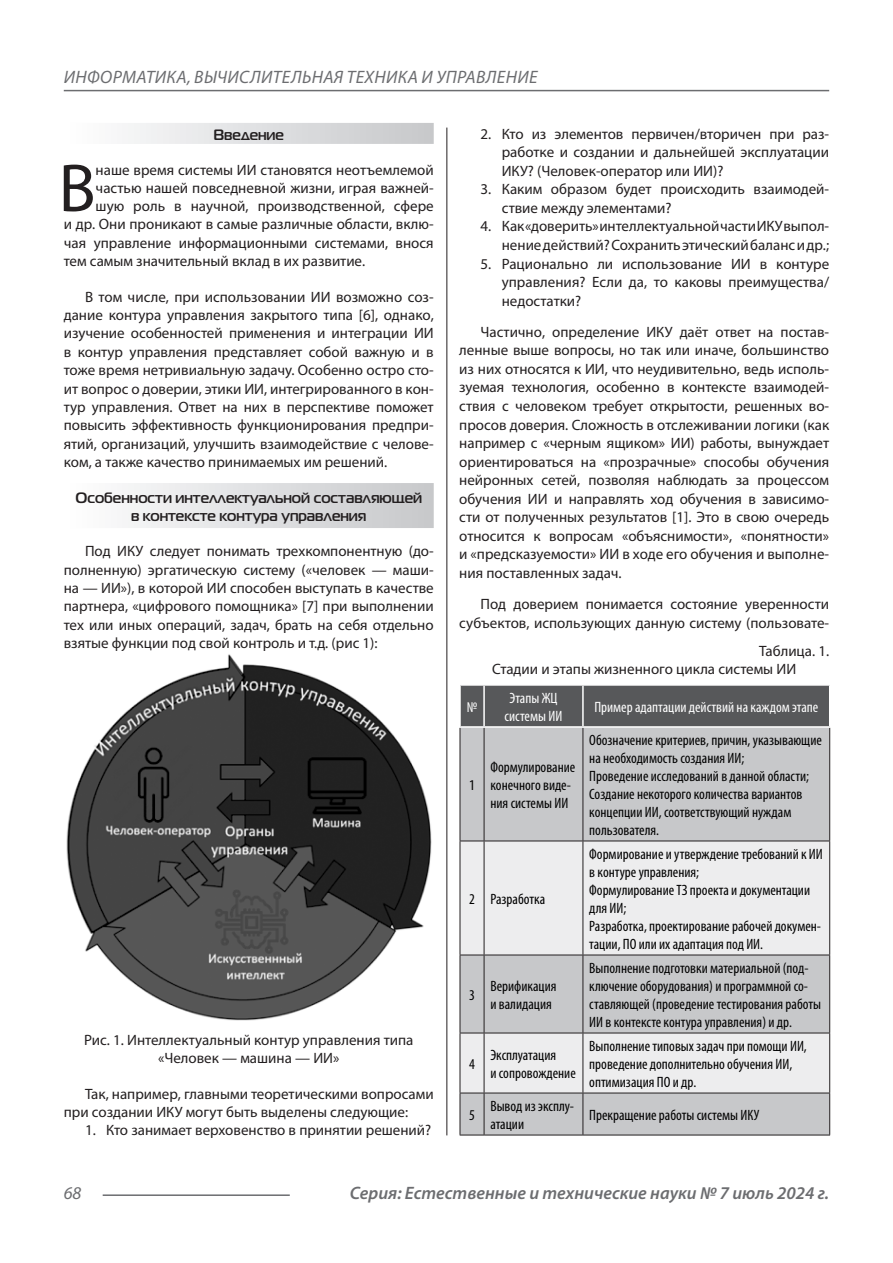
<style>
.page{position:relative;width:893px;height:1263px;background:#fff}
.page>*{position:absolute;margin:0;border:0;box-sizing:border-box;transform-origin:0 0}
.Статья_текст_первый{font:68.4px "Myriad Pro";color:#231f20}
.t1{font:italic 600 18px "Myriad Pro";color:#6c6d70}
.t2{font:italic 18px "Myriad Pro";letter-spacing:.02em;color:#6c6d70}
.Статья_текст{font:15px/18.6px "Myriad Pro";color:#231f20;text-align:justify}
.Таблица_Строка{font:condensed 15px/18px "Myriad Pro";color:#000}
.Статья_текст_первый-2{font:15px "Myriad Pro";color:#231f20}
.Статья_подзаголовок{font:700 15px/18.5px "Magistral C";color:#231f20;text-align:center}
.Таблица_Заголовок_Яч{font:condensed 15px/18px "Myriad Pro";color:#fff;text-align:center}
</style>
<div class="page">
<hr style="left:446px;top:128px;width:1px;height:1007px;background:#231f20">
<hr style="left:103px;top:1194px;width:187px;height:2px;background:#6c6d70">
<hr style="left:64px;top:90px;width:765px;height:1px;background:#6c6d70">
<div style="left:64px;top:123px;width:370px;height:21px;background:linear-gradient(to right,#fefeff,#c6c8ca)"></div>
<div style="left:64px;top:483px;width:370px;height:45px;background:linear-gradient(to right,#fefeff,#c6c8ca)"></div>
<img style="left:66px;top:654px;width:366px;height:367px">
<div style="left:461px;top:686px;width:368px;height:40px;background:#57585a"></div>
<div style="left:461px;top:728px;width:368px;height:407px;background:#c7c8ca"></div>
<svg style="left:461px;top:842px;width:368px;height:251px;background:#dfdfe0"></svg>
<svg style="left:461px;top:841px;width:23px;height:1px"></svg>
<hr style="left:484px;top:841px;width:99px;height:1px;background:#231f20">
<hr style="left:583px;top:841px;width:247px;height:1px;background:#231f20">
<svg style="left:461px;top:955px;width:23px;height:1px"></svg>
<hr style="left:484px;top:955px;width:99px;height:1px;background:#231f20">
<hr style="left:583px;top:955px;width:247px;height:1px;background:#231f20">
<svg style="left:461px;top:1033px;width:23px;height:1px"></svg>
<hr style="left:484px;top:1033px;width:99px;height:1px;background:#231f20">
<hr style="left:583px;top:1033px;width:247px;height:1px;background:#231f20">
<svg style="left:461px;top:1093px;width:23px;height:1px"></svg>
<hr style="left:484px;top:1093px;width:99px;height:1px;background:#231f20">
<hr style="left:583px;top:1093px;width:247px;height:1px;background:#231f20">
<svg style="left:460px;top:1135px;width:24px;height:1px"></svg>
<hr style="left:484px;top:1135px;width:99px;height:1px;background:#231f20">
<hr style="left:583px;top:1135px;width:247px;height:1px;background:#231f20">
<hr style="left:460px;top:728px;width:1px;height:113px;background:#231f20">
<hr style="left:460px;top:841px;width:1px;height:114px;background:#231f20">
<hr style="left:460px;top:955px;width:1px;height:78px;background:#231f20">
<hr style="left:460px;top:1033px;width:1px;height:60px;background:#231f20">
<hr style="left:460px;top:1093px;width:1px;height:42px;background:#231f20">
<hr style="left:484px;top:728px;width:1px;height:113px;background:#231f20">
<hr style="left:583px;top:728px;width:1px;height:113px;background:#231f20">
<hr style="left:829px;top:728px;width:1px;height:113px;background:#231f20">
<hr style="left:484px;top:841px;width:1px;height:114px;background:#231f20">
<hr style="left:583px;top:841px;width:1px;height:114px;background:#231f20">
<hr style="left:829px;top:841px;width:1px;height:114px;background:#231f20">
<hr style="left:484px;top:955px;width:1px;height:78px;background:#231f20">
<hr style="left:583px;top:955px;width:1px;height:78px;background:#231f20">
<hr style="left:829px;top:955px;width:1px;height:78px;background:#231f20">
<hr style="left:484px;top:1033px;width:1px;height:60px;background:#231f20">
<hr style="left:583px;top:1033px;width:1px;height:60px;background:#231f20">
<hr style="left:829px;top:1033px;width:1px;height:60px;background:#231f20">
<hr style="left:484px;top:1093px;width:1px;height:42px;background:#231f20">
<hr style="left:583px;top:1093px;width:1px;height:42px;background:#231f20">
<hr style="left:829px;top:1093px;width:1px;height:42px;background:#231f20">
<hr style="left:483px;top:686px;width:2px;height:40px;background:#fff">
<hr style="left:582px;top:686px;width:2px;height:40px;background:#fff">
<p class="t2" style="left:64px;top:66px;width:475px">ИНФОРМАТИКА, ВЫЧИСЛИТЕЛЬНАЯ ТЕХНИКА И УПРАВЛЕНИЕ</p>
<p class="Статья_подзаголовок" style="left:213px;top:125px;width:72px">Введение</p>
<p class="Статья_текст_первый" style="left:59px;top:146px;width:39px">В</p>
<p class="Статья_текст_первый-2" style="left:96px;top:161px;width:340px">наше время системы ИИ становятся неотъемлемой</p>
<p class="Статья_текст_первый-2" style="left:96px;top:179px;width:340px">частью нашей повседневной жизни, играя важней-</p>
<p class="Статья_текст_первый-2" style="left:96px;top:197px;width:340px">шую роль в научной, производственной, сфере</p>
<p class="Статья_текст_первый-2" style="left:64px;top:215px;width:371px">и др. Они проникают в самые различные области, вклю-</p>
<p class="Статья_текст_первый-2" style="left:64px;top:234px;width:371px">чая управление информационными системами, внося</p>
<p class="Статья_текст_первый-2" style="left:64px;top:252px;width:303px">тем самым значительный вклад в их развитие.</p>
<p class="Статья_текст" style="left:64px;top:287px;width:371px;text-indent:21px">В том числе, при использовании ИИ возможно соз&shy;дание контура управления закрытого типа [6], однако, изучение особенностей применения и интеграции ИИ в контур управления представляет собой важную и в тоже время нетривиальную задачу. Особенно остро сто&shy;ит вопрос о доверии, этики ИИ, интегрированного в кон&shy;тур управления. Ответ на них в перспективе поможет повысить эффективность функционирования предпри&shy;ятий, организаций, улучшить взаимодействие с челове&shy;ком, а также качество принимаемых им решений.</p>
<p class="Статья_подзаголовок" style="left:75px;top:488px;width:348px">Особенности интеллектуальной составляющей в контексте контура управления</p>
<p class="Статья_текст" style="left:64px;top:542px;width:371px;text-indent:21px">Под ИКУ следует понимать трехкомпонентную (до&shy;полненную) эргатическую систему («человек — маши&shy;на — ИИ»), в которой ИИ способен выступать в качестве партнера, «цифрового помощника» [7] при выполнении тех или иных операций, задач, брать на себя отдельно взятые функции под свой контроль и т.д. (рис 1):</p>
<p class="Статья_текст" style="left:84px;top:1030px;width:331px;text-align:center">Рис. 1. Интеллектуальный контур управления типа «Человек — машина — ИИ»</p>
<p class="Статья_текст" style="left:64px;top:1084px;width:371px;text-indent:21px">Так, например, главными теоретическими вопросами при создании ИКУ могут быть выделены следующие:</p>
<p class="Статья_текст" style="left:85px;top:1121px;width:348px">1. Кто занимает верховенство в принятии решений?</p>
<p class="Статья_текст" style="left:502px;top:124px;width:329px;text-indent:-21px">2. Кто из элементов первичен/вторичен при раз&shy;работке и создании и дальнейшей эксплуатации ИКУ? (Человек-оператор или ИИ)?</p>
<p class="Статья_текст" style="left:502px;top:180px;width:329px;text-indent:-21px">3. Каким образом будет происходить взаимодей&shy;ствие между элементами?</p>
<p class="Статья_текст" style="left:480px;top:217px;width:350px;text-align:right">4. Как «доверить» интеллектуальной части ИКУ выпол&shy;нение действий? Сохранить этический баланс и др.;</p>
<p class="Статья_текст" style="left:502px;top:254px;width:329px;text-indent:-21px">5. Рационально ли использование ИИ в контуре управления? Если да, то каковы преимущества/ недостатки?</p>
<p class="Статья_текст" style="left:459px;top:322px;width:371px;text-indent:21px">Частично, определение ИКУ даёт ответ на постав&shy;ленные выше вопросы, но так или иначе, большинство из них относятся к ИИ, что неудивительно, ведь исполь&shy;зуемая технология, особенно в контексте взаимодей&shy;ствия с человеком требует открытости, решенных во&shy;просов доверия. Сложность в отслеживании логики (как например с «черным ящиком» ИИ) работы, вынуждает ориентироваться на «прозрачные» способы обучения нейронных сетей, позволяя наблюдать за процессом обучения ИИ и направлять ход обучения в зависимо&shy;сти от полученных результатов [1]. Это в свою очередь относится к вопросам «объяснимости», «понятности» и «предсказуемости» ИИ в ходе его обучения и выполне&shy;ния поставленных задач.</p>
<p class="Статья_текст" style="left:459px;top:594px;width:371px;text-align:right">Под доверием понимается состояние уверенности субъектов, использующих данную систему (пользовате-</p>
<p class="Статья_текст" style="left:759px;top:641px;width:71px">Таблица. 1.</p>
<p class="Статья_текст" style="left:492px;top:659px;width:305px">Стадии и этапы жизненного цикла системы ИИ</p>
<p class="Таблица_Заголовок_Яч" style="left:467px;top:697px;width:12px">№</p>
<p class="Таблица_Заголовок_Яч" style="left:505px;top:688px;width:59px">Этапы ЖЦ системы ИИ</p>
<p class="Таблица_Заголовок_Яч" style="left:594px;top:697px;width:225px">Пример адаптации действий на каждом этапе</p>
<p class="Таблица_Строка" style="left:469px;top:775px;width:7px">1</p>
<p class="Таблица_Строка" style="left:490px;top:757px;width:86px">Формулирование конечного виде&shy;ния системы ИИ</p>
<p class="Таблица_Строка" style="left:469px;top:889px;width:7px">2</p>
<p class="Таблица_Строка" style="left:490px;top:889px;width:56px">Разработка</p>
<p class="Таблица_Строка" style="left:469px;top:985px;width:7px">3</p>
<p class="Таблица_Строка" style="left:490px;top:976px;width:68px">Верификация и валидация</p>
<p class="Таблица_Строка" style="left:589px;top:730px;width:234px">Обозначение критериев, причин, указывающие на необходимость создания ИИ;</p>
<p class="Таблица_Строка" style="left:589px;top:766px;width:221px">Проведение исследований в данной области;</p>
<p class="Таблица_Строка" style="left:589px;top:784px;width:215px">Создание некоторого количества вариантов концепции ИИ, соответствующий нуждам пользователя.</p>
<p class="Таблица_Строка" style="left:589px;top:844px;width:235px">Формирование и утверждение требований к ИИ в контуре управления;</p>
<p class="Таблица_Строка" style="left:589px;top:880px;width:222px">Формулирование ТЗ проекта и документации для ИИ;</p>
<p class="Таблица_Строка" style="left:589px;top:916px;width:233px">Разработка, проектирование рабочей докумен&shy;тации, ПО или их адаптация под ИИ.</p>
<p class="Таблица_Строка" style="left:589px;top:958px;width:233px">Выполнение подготовки материальной (под&shy;ключение оборудования) и программной со&shy;ставляющей (проведение тестирования работы ИИ в контексте контура управления) и др.</p>
<p class="Таблица_Строка" style="left:469px;top:1054px;width:7px">4</p>
<p class="Таблица_Строка" style="left:490px;top:1045px;width:87px">Эксплуатация<br>и сопровождение</p>
<p class="Таблица_Строка" style="left:589px;top:1036px;width:219px">Выполнение типовых задач при помощи ИИ, проведение дополнительно обучения ИИ, оптимизация ПО и др.</p>
<p class="Таблица_Строка" style="left:469px;top:1105px;width:7px">5</p>
<p class="Таблица_Строка" style="left:490px;top:1096px;width:85px">Вывод из эксплу&shy;атации</p>
<p class="Таблица_Строка" style="left:589px;top:1105px;width:171px">Прекращение работы системы ИКУ</p>
<p class="t2" style="left:64px;top:1182px;width:19px">68</p>
<p class="t1" style="left:350px;top:1182px;width:481px">Серия: Естественные и технические науки № 7 июль 2024 г.</p>
</div>
